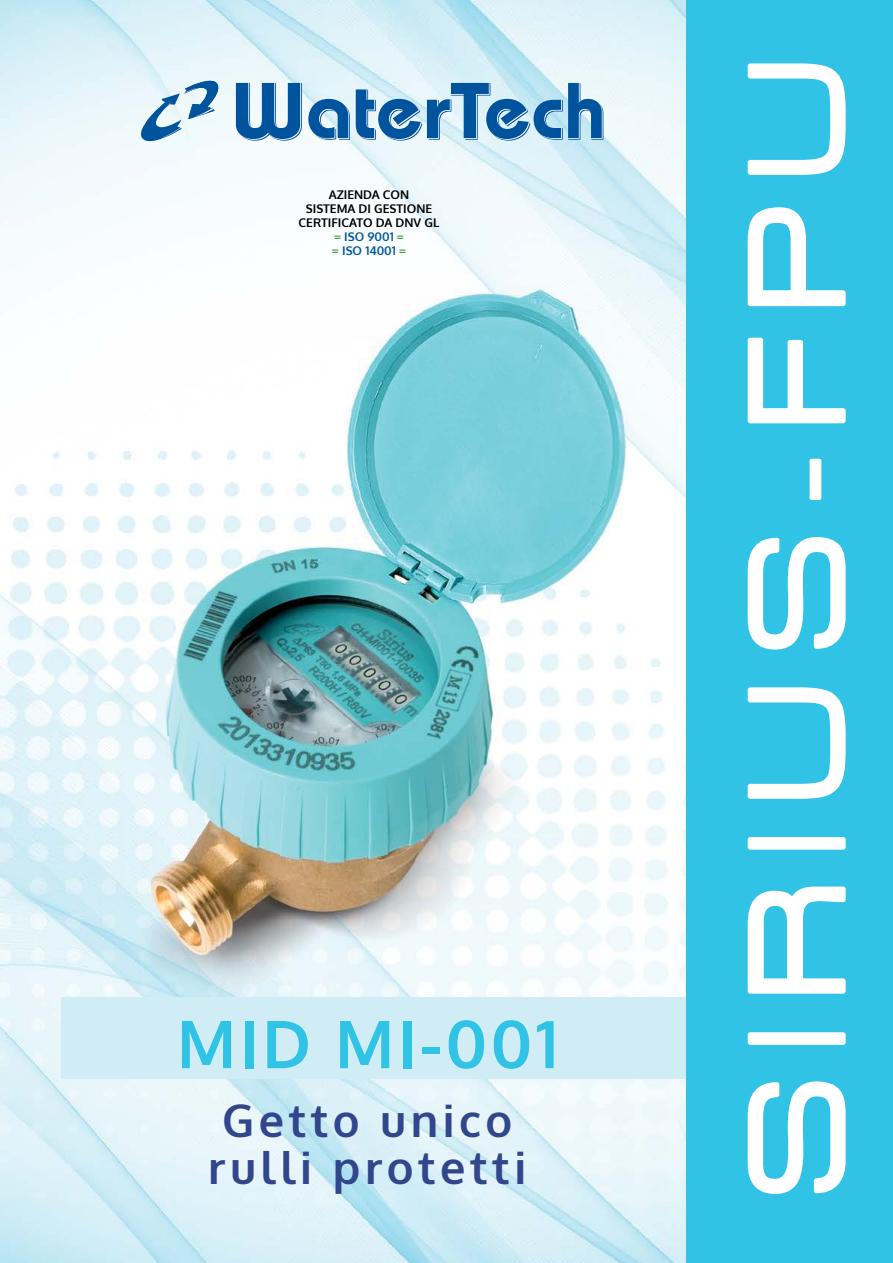
<style>
.page{position:relative;width:893px;height:1263px;background:#fff}
.page>*{position:absolute;margin:0;border:0;box-sizing:border-box;transform-origin:0 0}
.t1{font:150px "Acens";letter-spacing:.2em;color:#fff}
.t2{font:700 66px "Oxygen";letter-spacing:.05em;color:#30c3e5}
.t3{font:700 45px/46.5px "Oxygen";letter-spacing:.1em;color:#31468b;text-align:center}
.t4{font:700 12px/13.8px "Oxygen";color:#000;text-align:center}
.s1{color:#45a040}
.s2{color:#015a9c}
.s3{font-size:135px}
</style>
<div class="page">
<img style="left:0;top:0;width:687px;height:1263px">
<div style="left:62px;top:997px;width:676px;height:81px;background:#d0edf6"></div>
<div style="left:687px;top:0;width:206px;height:1263px;background:#30c3e5"></div>
<svg style="left:747px;top:1081px;width:99px;height:113px"></svg>
<div style="left:748px;top:1032px;width:98px;height:13px;border:3px solid #fff"></div>
<svg style="left:747px;top:886px;width:99px;height:108px"></svg>
<div style="left:748px;top:837px;width:98px;height:13px;border:3px solid #fff"></div>
<svg style="left:747px;top:687px;width:99px;height:112px"></svg>
<svg style="left:747px;top:537px;width:99px;height:113px"></svg>
<div style="left:810px;top:459px;width:11px;height:41px;border:3px solid #fff"></div>
<svg style="left:747px;top:337px;width:99px;height:87px"></svg>
<svg style="left:747px;top:207px;width:99px;height:100px"></svg>
<svg style="left:747px;top:63px;width:99px;height:112px"></svg>
<svg style="left:236px;top:83px;width:66px;height:58px"></svg>
<svg style="left:308px;top:99px;width:42px;height:41px;background:#558fbf"></svg>
<svg style="left:356px;top:83px;width:247px;height:58px;background:#77a9cf"></svg>
<svg style="left:139px;top:75px;width:83px;height:69px"></svg>
<p class="t4" style="left:299px;top:189px;width:142px">AZIENDA CON<br>SISTEMA DI GESTIONE<br>CERTIFICATO DA DNV GL <span class="s1">=</span> <span class="s2">ISO 9001</span> <span class="s1">=<br>=</span> <span class="s2">ISO 14001</span> <span class="s1">=</span></p>
<h2 class="t2" style="left:177px;top:1003px;width:382px">MID MI-001</h2>
<h3 class="t3" style="left:208px;top:1099px;width:319px">Getto unico rulli protetti</h3>
<h1 class="t1" style="left:720px;top:1199px;width:1140px;rotate:-90deg">SIRIUS<span class="s3">-</span>FPU</h1>
</div>
